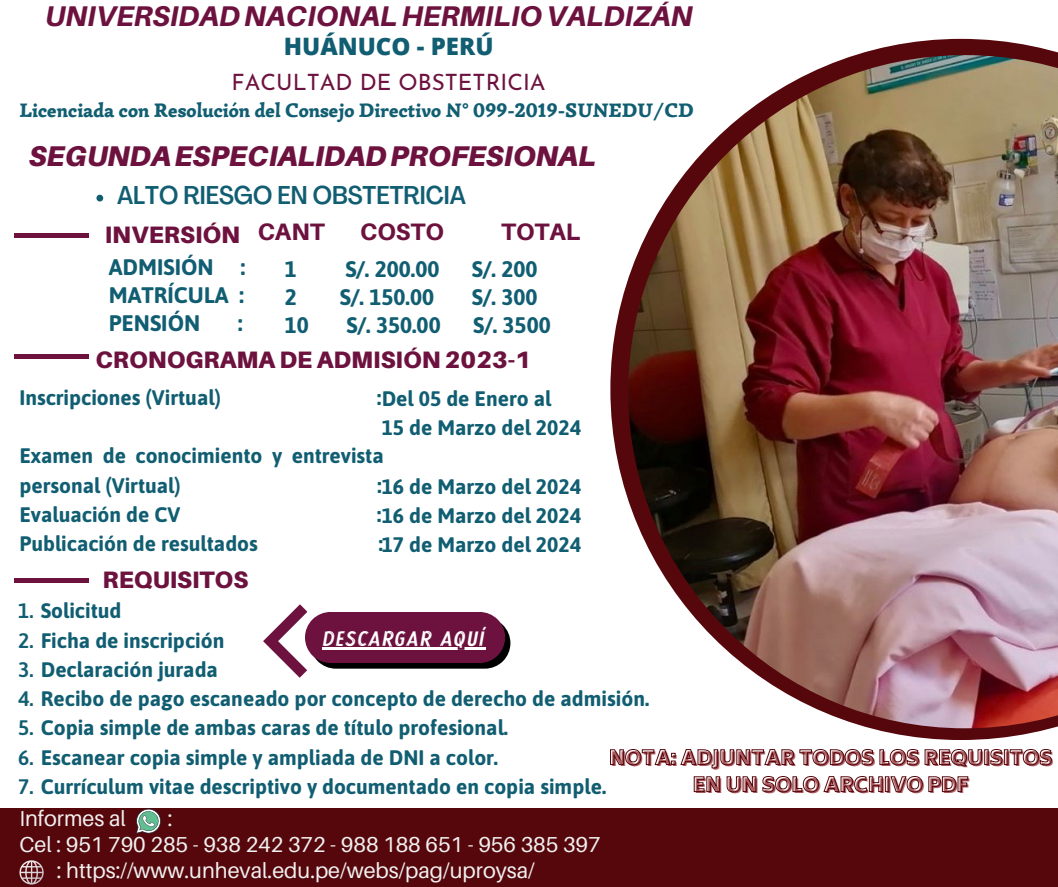
<style>
.page{position:relative;width:1058px;height:887px;background:#fff}
.page>*{position:absolute;margin:0;border:0;box-sizing:border-box;transform-origin:0 0}
.t1{font:italic 800 28.5px "Aileron";color:#6d123f}
.t2{font:italic 900 28.5px "Aileron";color:#6d123f}
.t3{font:500 condensed 25.35px "Agrandir";color:#115e72}
.t4{font:800 24px "Open Sans";color:#115e72}
.t5{font:900 23.7px "Aileron";color:#6d123f}
.t6{font:800 23.7px "Aileron";color:#6d123f}
.t7{font:700 22.5px "Asap";color:#115e72}
.t8{font:22.5px "Josefin Sans";color:#6d123f}
.t9{font:22.5px "RTL Azkadinya Regular";letter-spacing:.07em;color:#fff}
.t10{font:21.6px "Aileron";color:#f1f0f0}
.t11{font:700 21px/29.2px "Asap";color:#115e72}
.t12{font:900 19.65px "Simonetta";color:#115e72}
.t13{font:800 19.5px/27px "Biryani";color:#ab5c61;text-align:center}
.s1{font-weight:600}
</style>
<div class="page">
<div style="left:0;top:807px;width:1058px;height:79px;background:#56070c"></div>
<svg style="left:610px;top:39px;width:448px;height:701px"></svg>
<img style="left:628px;top:55px;width:430px;height:673px">
<svg style="left:136px;top:808px;width:25px;height:25px"></svg>
<div style="left:14px;top:233px;width:75px;height:5px;background:#6d123f"></div>
<hr style="left:14px;top:578px;width:75px;height:4px;background:#6d123f">
<hr style="left:14px;top:354px;width:75px;height:4px;background:#6d123f">
<svg style="left:96px;top:195px;width:7px;height:6px"></svg>
<svg style="left:263px;top:604px;width:247px;height:73px"></svg>
<hr style="left:440px;top:647px;width:45px;height:2px;background:#fff">
<svg style="left:19px;top:860px;width:25px;height:24px"></svg>
<svg style="left:610px;top:749px;width:442px;height:19px"></svg>
<svg style="left:693px;top:776px;width:275px;height:16px"></svg>
<p class="t1" style="left:45px;top:-1px;width:649px">UNIVERSIDADNACIONALHERMILIOVALDIZÁN</p>
<p class="t4" style="left:284px;top:29px;width:211px">HUÁNUCO - PERÚ</p>
<p class="t8" style="left:231px;top:73px;width:315px">FACULTAD DE OBSTETRICIA</p>
<p class="t12" style="left:19px;top:98px;width:675px">Licenciada con Resolución del Consejo Directivo N° 099-2019-SUNEDU/CD</p>
<p class="t2" style="left:29px;top:138px;width:568px">SEGUNDAESPECIALIDADPROFESIONAL</p>
<p class="t3" style="left:117px;top:185px;width:350px">ALTO RIESGO EN OBSTETRICIA</p>
<p class="t5" style="left:105px;top:220px;width:137px">INVERSIÓN</p>
<p class="t7" style="left:109px;top:254px;width:138px">ADMISIÓN :</p>
<p class="t7" style="left:109px;top:282px;width:137px">MATRÍCULA :</p>
<p class="t7" style="left:109px;top:310px;width:93px">PENSIÓN</p>
<p class="t7" style="left:238px;top:310px;width:6px">:</p>
<p class="t6" style="left:258px;top:217px;width:68px">CANT</p>
<p class="t6" style="left:360px;top:217px;width:85px">COSTO</p>
<p class="t6" style="left:501px;top:217px;width:81px">TOTAL</p>
<p class="t7" style="left:285px;top:255px;width:14px">1</p>
<p class="t7" style="left:345px;top:255px;width:96px">S/. 200.00</p>
<p class="t7" style="left:472px;top:255px;width:67px">S/. 200</p>
<p class="t7" style="left:285px;top:283px;width:14px">2</p>
<p class="t7" style="left:340px;top:283px;width:96px">S/. 150.00</p>
<p class="t7" style="left:472px;top:283px;width:67px">S/. 300</p>
<p class="t7" style="left:285px;top:312px;width:26px">10</p>
<p class="t7" style="left:346px;top:312px;width:96px">S/. 350.00</p>
<p class="t7" style="left:473px;top:312px;width:79px">S/. 3500</p>
<p class="t5" style="left:95px;top:345px;width:437px">CRONOGRAMA DE ADMISIÓN 2023-1</p>
<p class="t11" style="left:19px;top:382px;width:203px">Inscripciones (Virtual)</p>
<p class="t11" style="left:19px;top:441px;width:366px">Examen de conocimiento y entrevista personal (Virtual)</p>
<p class="t11" style="left:19px;top:499px;width:163px">Evaluación de CV</p>
<p class="t11" style="left:19px;top:529px;width:240px">Publicación de resultados</p>
<p class="t11" style="left:377px;top:384px;width:176px">:Del 05 de Enero al</p>
<p class="t11" style="left:382px;top:413px;width:201px">15 de Marzo del 2024</p>
<p class="t11" style="left:377px;top:471px;width:205px">:16 de Marzo del 2024</p>
<p class="t11" style="left:377px;top:501px;width:205px">:16 de Marzo del 2024</p>
<p class="t11" style="left:379px;top:530px;width:204px">:17 de Marzo del 2024</p>
<p class="t5" style="left:102px;top:565px;width:147px">REQUISITOS</p>
<p class="t11" style="left:18px;top:596px;width:105px"><span class="s1">1.</span> Solicitud</p>
<p class="t11" style="left:18px;top:625px;width:208px"><span class="s1">2.</span> Ficha de inscripción</p>
<p class="t11" style="left:18px;top:654px;width:201px"><span class="s1">3.</span> Declaración jurada</p>
<p class="t11" style="left:18px;top:684px;width:632px"><span class="s1">4.</span> Recibo de pago escaneado por concepto de derecho de admisión.</p>
<p class="t11" style="left:18px;top:713px;width:491px"><span class="s1">5.</span> Copia simple de ambas caras de título profesional.</p>
<p class="t11" style="left:18px;top:742px;width:481px"><span class="s1">6.</span> Escanear copia simple y ampliada de DNI a color.</p>
<p class="t11" style="left:18px;top:771px;width:589px"><span class="s1">7.</span> Currículum vitae descriptivo y documentado en copia simple.</p>
<p class="t9" style="left:322px;top:629px;width:163px">DESCARGAR AQUÍ</p>
<p class="t13" style="left:610px;top:746px;width:445px">NOTA: ADJUNTAR TODOS LOS REQUISITOS<br>EN UN SOLO ARCHIVO PDF</p>
<p class="t10" style="left:19px;top:805px;width:108px">Informes al</p>
<p class="t10" style="left:168px;top:805px;width:6px">:</p>
<p class="t10" style="left:19px;top:831px;width:583px">Cel : 951 790 285 - 938 242 372 - 988 188 651 - 956 385 397</p>
<p class="t10" style="left:57px;top:857px;width:479px">: https://www.unheval.edu.pe/webs/pag/uproysa/</p>
</div>
